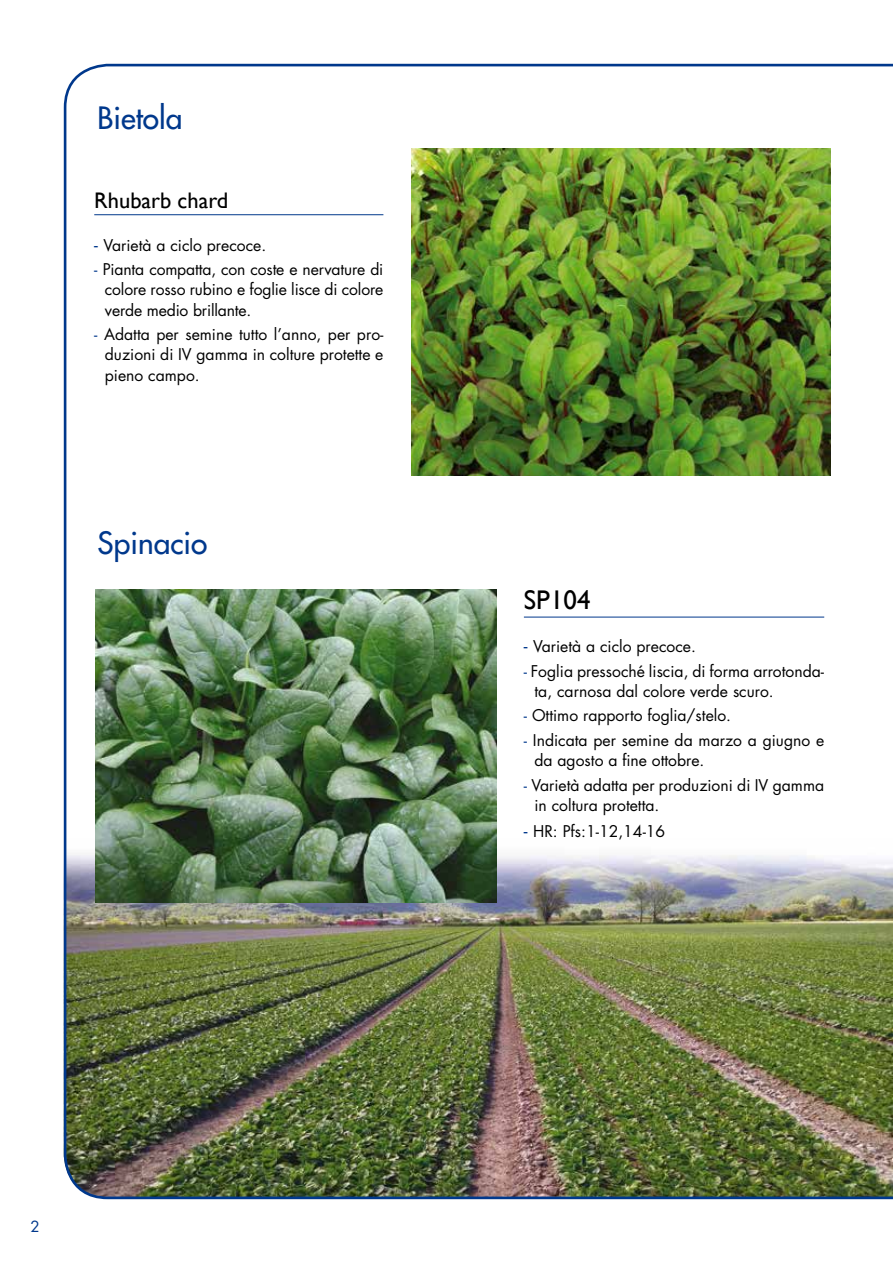
<style>
.page{position:relative;width:893px;height:1263px;background:#fff}
.page>*{position:absolute;margin:0;border:0;box-sizing:border-box;transform-origin:0 0}
.t1{font:30px "Futura";color:#00388c}
.t2{font:27px "Gill Sans";color:#000}
.t3{font:22.5px "Gill Sans";color:#000}
.t4{font:15.75px/20.2px "Futura";color:#000}
.t5{font:15px "Futura";color:#00388c}
.s1{font-size:18px;color:#00388c}
.s2{color:#00388c}
</style>
<div class="page">
<img style="left:64px;top:64px;width:829px;height:1135px">
<img style="left:411px;top:148px;width:419px;height:327px">
<h1 class="t1" style="left:97px;top:99px;width:87px">Bietola</h1>
<h3 class="t3" style="left:94px;top:187px;width:136px">Rhubarb chard</h3>
<p class="t4" style="left:94px;top:234px;width:173px"><span class="s1">-</span> Varietà a ciclo precoce.</p>
<p class="t4" style="left:105px;top:259px;width:280px;text-align:justify;text-indent:-11px"><span class="s2">-</span> Pianta compatta, con coste e nervature di colore rosso rubino e foglie lisce di colore verde medio brillante.</p>
<p class="t4" style="left:105px;top:324px;width:280px;text-align:justify;text-indent:-11px"><span class="s2">-</span> Adatta per semine tutto l’anno, per pro&shy;duzioni di IV gamma in colture protette e pieno campo.</p>
<h1 class="t1" style="left:98px;top:524px;width:111px">Spinacio</h1>
<h2 class="t2" style="left:524px;top:584px;width:68px">SP104</h2>
<p class="t4" style="left:524px;top:636px;width:173px"><span class="s1">-</span> Varietà a ciclo precoce.</p>
<p class="t4" style="left:534px;top:660px;width:291px;text-indent:-11px"><span class="s2">-</span> Foglia pressoché liscia, di forma arrotonda&shy;ta, carnosa dal colore verde scuro.</p>
<p class="t4" style="left:524px;top:705px;width:209px"><span class="s2">-</span> Ottimo rapporto foglia/stelo.</p>
<p class="t4" style="left:534px;top:730px;width:291px;text-indent:-11px"><span class="s2">-</span> Indicata per semine da marzo a giugno e da agosto a fine ottobre.</p>
<p class="t4" style="left:534px;top:774px;width:291px;text-indent:-11px"><span class="s2">-</span> Varietà adatta per produzioni di IV gamma in coltura protetta.</p>
<p class="t4" style="left:524px;top:820px;width:143px"><span class="s1">-</span> HR: Pfs:1-12,14-16</p>
<p class="t5" style="left:30px;top:1216px;width:11px">2</p>
</div>
